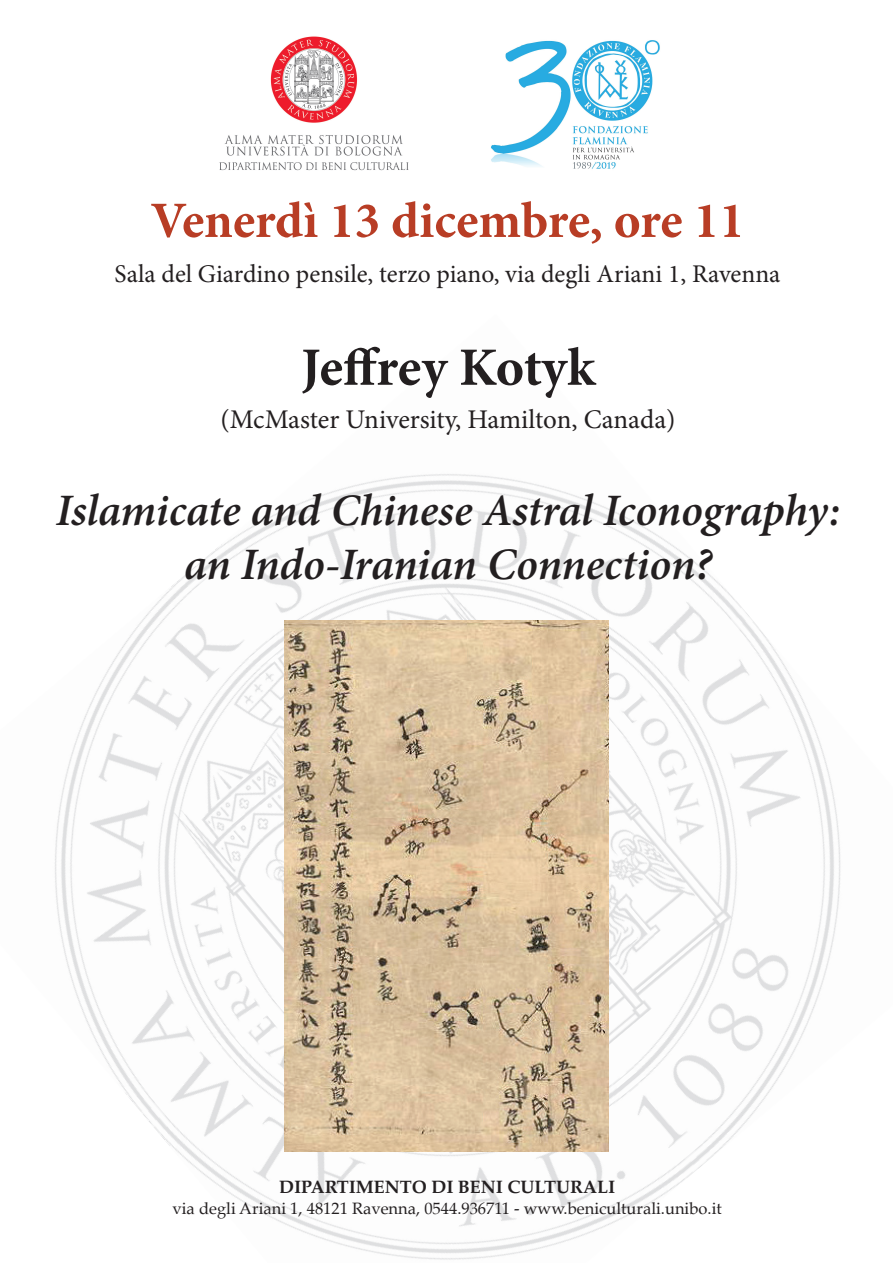
<style>
.page{position:relative;width:893px;height:1263px;background:#fff}
.page>*{position:absolute;margin:0;border:0;box-sizing:border-box;transform-origin:0 0}
.t1{font:700 54px "Minion Pro";letter-spacing:-.005em;color:#231f20}
.t2{font:700 51px "Minion Pro";letter-spacing:-.005em;color:#b83d25}
.t3{font:italic 600 45px/54px "Minion Pro";letter-spacing:-.005em;color:#231f20;text-align:center}
.t4{font:27px "Minion Pro";letter-spacing:-.005em;color:#231f20}
.t5{font:25.5px "Minion Pro";color:#231f20}
.t6{font:700 18px "Palatino";color:#231f20}
.t7{font:16.5px "Palatino";color:#231f20}
</style>
<div class="page">
<img style="left:219px;top:36px;width:190px;height:135px">
<img style="left:55px;top:474px;width:786px;height:786px">
<img style="left:284px;top:621px;width:324px;height:531px">
<img style="left:491px;top:40px;width:169px;height:129px">
<h2 class="t2" style="left:150px;top:185px;width:596px">Venerdì 13 dicembre, ore 11</h2>
<h3 class="t5" style="left:115px;top:257px;width:667px">Sala del Giardino pensile, terzo piano, via degli Ariani 1, Ravenna</h3>
<h1 class="t1" style="left:301px;top:329px;width:295px">Jeffrey Kotyk</h1>
<h3 class="t4" style="left:221px;top:401px;width:457px">(McMaster University, Hamilton, Canada)</h3>
<h3 class="t3" style="left:56px;top:483px;width:786px">Islamicate and Chinese Astral Iconography: an Indo-Iranian Connection?</h3>
<p class="t6" style="left:279px;top:1171px;width:337px">DIPARTIMENTO DI BENI CULTURALI</p>
<p class="t7" style="left:173px;top:1194px;width:551px">via degli Ariani 1, 48121 Ravenna, 0544.936711 - www.beniculturali.unibo.it</p>
</div>
